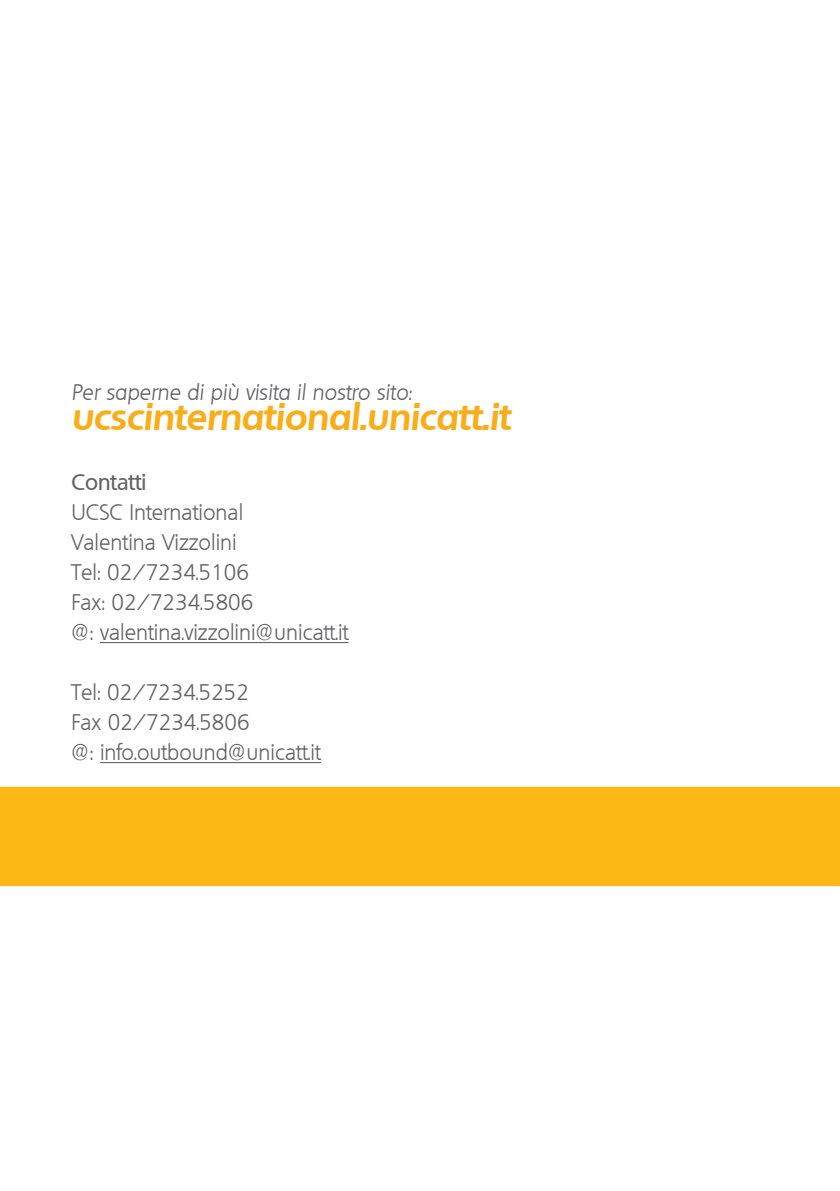
<style>
.page{position:relative;width:840px;height:1191px;background:#fff}
.page>*{position:absolute;margin:0;border:0;box-sizing:border-box;transform-origin:0 0}
.t1{font:italic 700 36px "Quebec";color:#faad19}
.t2{font:300 22px "Quebec";color:#636366}
.t3{font:italic 300 22px "Quebec";color:#636366}
.t4{font:500 22px "Quebec";color:#636366}
</style>
<div class="page">
<div style="left:0;top:787px;width:839px;height:99px;background:#fcb814"></div>
<hr style="left:100px;top:642px;width:248px;height:1px;background:#636366">
<hr style="left:100px;top:762px;width:221px;height:1px;background:#636366">
<p class="t3" style="left:71px;top:378px;width:342px">Per saperne di più visita il nostro sito:</p>
<p class="t1" style="left:71px;top:393px;width:440px">ucscinternational.unicatt.it</p>
<p class="t4" style="left:71px;top:468px;width:76px">Contatti</p>
<p class="t2" style="left:71px;top:498px;width:173px">UCSC International</p>
<p class="t2" style="left:71px;top:528px;width:167px">Valentina Vizzolini</p>
<p class="t2" style="left:71px;top:558px;width:179px">Tel: 02/7234.5106</p>
<p class="t2" style="left:71px;top:588px;width:183px">Fax: 02/7234.5806</p>
<p class="t2" style="left:71px;top:618px;width:278px">@: valentina.vizzolini@unicatt.it</p>
<p class="t2" style="left:71px;top:678px;width:179px">Tel: 02/7234.5252</p>
<p class="t2" style="left:71px;top:708px;width:179px">Fax 02/7234.5806</p>
<p class="t2" style="left:71px;top:738px;width:251px">@: info.outbound@unicatt.it</p>
</div>
